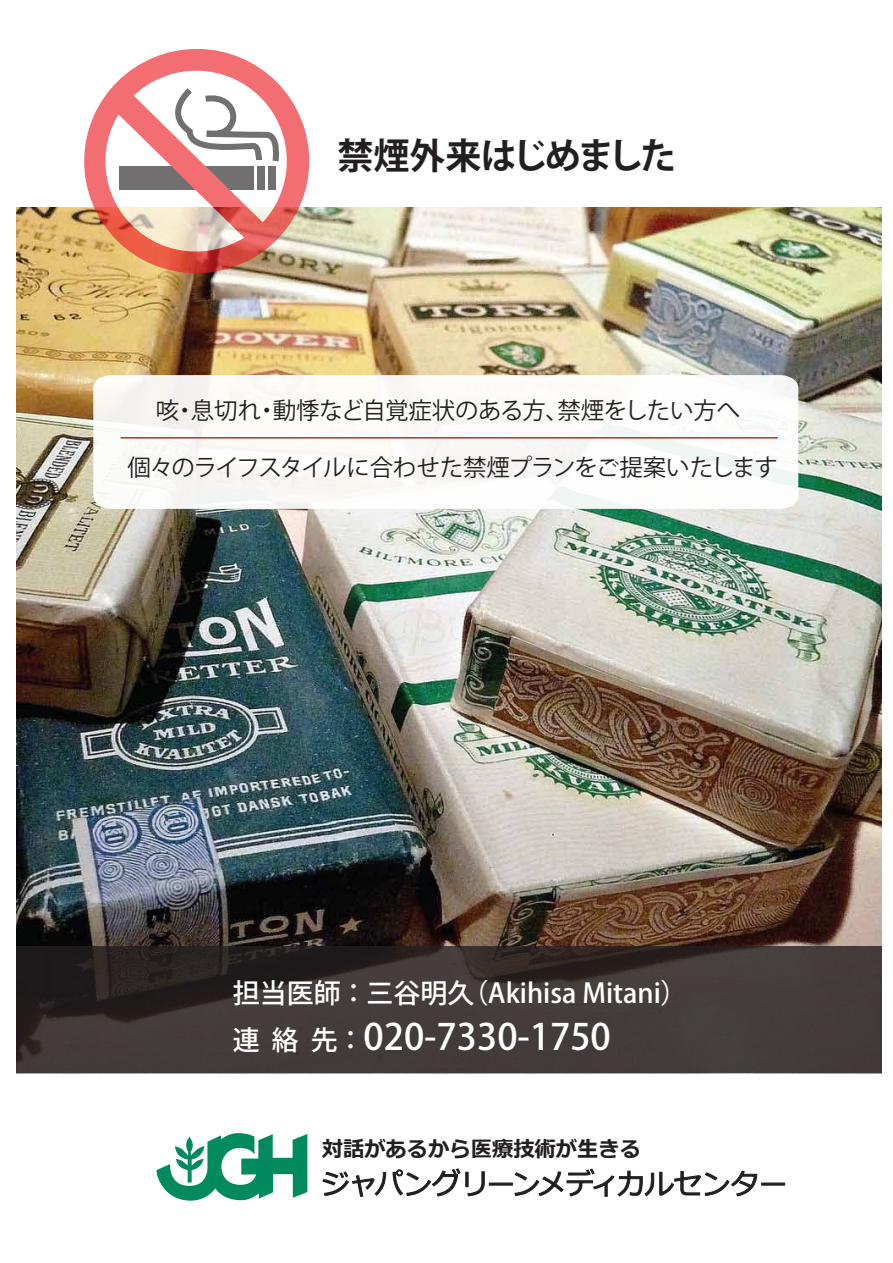
<style>
.page{position:relative;width:893px;height:1263px;background:#fff}
.page>*{position:absolute;margin:0;border:0;box-sizing:border-box;transform-origin:0 0}
.t1{font:500 36px "Koz Go Pro";color:#fff}
.t2{font:700 36px "Koz Go Pro";letter-spacing:-.08em;color:#231f20}
.t3{font:500 27px "Koz Go Pro";color:#fff}
.t4{font:23.4px "Koz Go Pro";letter-spacing:-.05em;color:#231f20}
.t5{font:23.4px "Koz Go Pro";color:#231f20}
.t6{font:700 21.75px "Meiryo";color:#231f20}
.s1{font-size:27px}
</style>
<div class="page">
<img style="left:17px;top:208px;width:865px;height:739px">
<svg style="left:156px;top:1133px;width:151px;height:67px"></svg>
<svg style="left:323px;top:1169px;width:137px;height:27px"></svg>
<svg style="left:466px;top:1171px;width:18px;height:25px"></svg>
<hr style="left:489px;top:1183px;width:23px;height:2px;background:#231f20">
<svg style="left:515px;top:1169px;width:242px;height:27px"></svg>
<hr style="left:761px;top:1183px;width:24px;height:2px;background:#231f20">
<svg style="left:17px;top:947px;width:865px;height:126px;background:#3c3534"></svg>
<svg style="left:93px;top:375px;width:705px;height:134px"></svg>
<hr style="left:121px;top:437px;width:657px;height:2px;background:#be2d26">
<svg style="left:84px;top:49px;width:225px;height:224px"></svg>
<svg style="left:85px;top:60px;width:212px;height:213px"></svg>
<h1 class="t2" style="left:337px;top:133px;width:340px">禁煙外来はじめました</h1>
<p class="t5" style="left:156px;top:395px;width:586px">咳・息切れ・動悸など自覚症状のある方、禁煙をしたい方へ</p>
<p class="t4" style="left:128px;top:452px;width:652px">個々のライフスタイルに合わせた禁煙プランをご提案いたします</p>
<p class="t3" style="left:233px;top:976px;width:456px">担当医師 ： 三谷明久（Akihisa Mitani）</p>
<h1 class="t1" style="left:233px;top:1014px;width:380px"><span class="s1">連 絡 先 ：</span> 020-7330-1750</h1>
<p class="t6" style="left:322px;top:1134px;width:321px">対話があるから医療技術が生きる</p>
</div>
